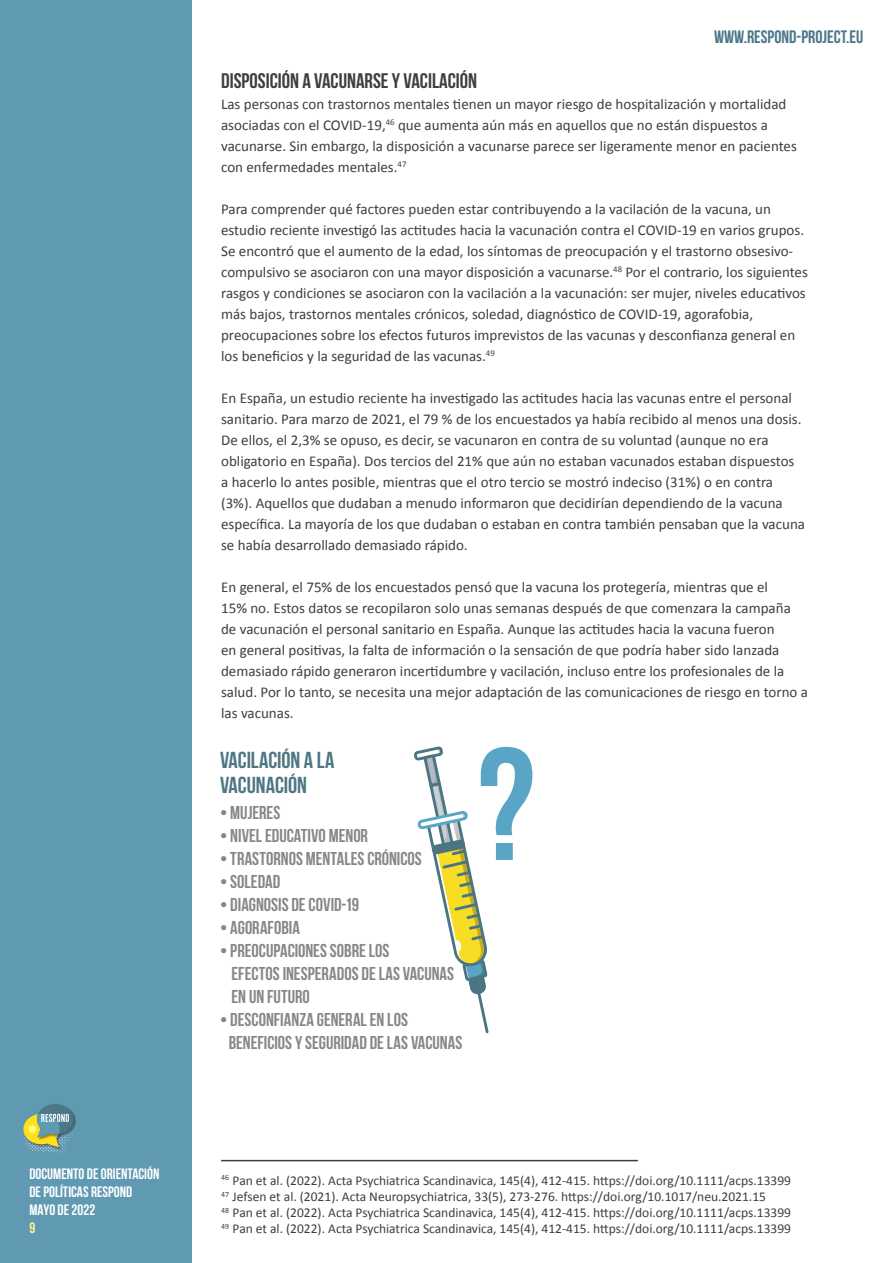
<style>
.page{position:relative;width:893px;height:1263px;background:#fff}
.page>*{position:absolute;margin:0;border:0;box-sizing:border-box;transform-origin:0 0}
.t1{font:700 159.75px "Bebas Neue";color:#58a5c5}
.t2{font:700 22.95px/24.3px "Bebas Neue";letter-spacing:-.005em;color:#4e7684}
.t3{font:700 21px "Bebas Neue";color:#3e3e3f}
.t4{font:700 18.6px/23.1px "Bebas Neue";color:#86878b}
.t5{font:18px "Bebas Neue";color:#4c7789}
.t6{font:15px/21px "Calibri";color:#3e3e3f}
.t7{font:700 15px/18px "Bebas Neue";color:#fff}
.t8{font:700 15px "Bebas Neue";color:#fff690}
.t9{font:13.5px "Calibri";color:#3e3e3f}
</style>
<div class="page">
<div style="left:0;top:0;width:191px;height:1263px;background:#5f99b2"></div>
<svg style="left:23px;top:1104px;width:53px;height:50px"></svg>
<hr style="left:221px;top:1160px;width:417px;height:1px;background:#3e3e3f">
<svg style="left:414px;top:746px;width:75px;height:287px"></svg>
<p class="t7" style="left:29px;top:1164px;width:132px">DOCUMENTO DE ORIENTACIÓN<br>DE POLÍTICAS RESPOND<br>MAYO DE 2022</p>
<p class="t8" style="left:29px;top:1219px;width:7px">9</p>
<p class="t5" style="left:714px;top:27px;width:151px">WWW.RESPOND-PROJECT.EU</p>
<p class="t3" style="left:221px;top:69px;width:257px">DISPOSICIÓN A VACUNARSE Y VACILACIÓN</p>
<p class="t6" style="left:221px;top:93px;width:577px">Las personas con trastornos mentales tienen un mayor riesgo de hospitalización y mortalidad asociadas con el COVID-19,<sup>46</sup> que aumenta aún más en aquellos que no están dispuestos a vacunarse. Sin embargo, la disposición a vacunarse parece ser ligeramente menor en pacientes con enfermedades mentales.<sup>47</sup></p>
<p class="t6" style="left:221px;top:198px;width:588px">Para comprender qué factores pueden estar contribuyendo a la vacilación de la vacuna, un estudio reciente investigó las actitudes hacia la vacunación contra el COVID-19 en varios grupos.<br>Se encontró que el aumento de la edad, los síntomas de preocupación y el trastorno obsesivo&shy;compulsivo se asociaron con una mayor disposición a vacunarse.<sup>48</sup> Por el contrario, los siguientes rasgos y condiciones se asociaron con la vacilación a la vacunación: ser mujer, niveles educativos más bajos, trastornos mentales crónicos, soledad, diagnóstico de COVID-19, agorafobia, preocupaciones sobre los efectos futuros imprevistos de las vacunas y desconfianza general en los beneficios y la seguridad de las vacunas.<sup>49</sup></p>
<p class="t6" style="left:221px;top:387px;width:585px">En España, un estudio reciente ha investigado las actitudes hacia las vacunas entre el personal sanitario. Para marzo de 2021, el 79 % de los encuestados ya había recibido al menos una dosis.<br>De ellos, el 2,3% se opuso, es decir, se vacunaron en contra de su voluntad (aunque no era obligatorio en España). Dos tercios del 21% que aún no estaban vacunados estaban dispuestos a hacerlo lo antes posible, mientras que el otro tercio se mostró indeciso (31%) o en contra (3%). Aquellos que dudaban a menudo informaron que decidirían dependiendo de la vacuna específica. La mayoría de los que dudaban o estaban en contra también pensaban que la vacuna se había desarrollado demasiado rápido.</p>
<p class="t6" style="left:221px;top:576px;width:588px">En general, el 75% de los encuestados pensó que la vacuna los protegería, mientras que el<br>15% no. Estos datos se recopilaron solo unas semanas después de que comenzara la campaña de vacunación el personal sanitario en España. Aunque las actitudes hacia la vacuna fueron<br>en general positivas, la falta de información o la sensación de que podría haber sido lanzada demasiado rápido generaron incertidumbre y vacilación, incluso entre los profesionales de la salud. Por lo tanto, se necesita una mejor adaptación de las comunicaciones de riesgo en torno a las vacunas.</p>
<p class="t2" style="left:220px;top:748px;width:116px">VACILACIÓN A LA<br>VACUNACIÓN</p>
<p class="t1" style="left:478px;top:717px;width:59px">?</p>
<p class="t4" style="left:220px;top:801px;width:62px">• MUJERES</p>
<p class="t4" style="left:220px;top:824px;width:149px">• NIVEL EDUCATIVO MENOR</p>
<p class="t4" style="left:220px;top:847px;width:203px">• TRASTORNOS MENTALES CRÓNICOS</p>
<p class="t4" style="left:220px;top:870px;width:62px">• SOLEDAD</p>
<p class="t4" style="left:220px;top:893px;width:141px">• DIAGNOSIS DE COVID-19</p>
<p class="t4" style="left:220px;top:916px;width:81px">• AGORAFOBIA</p>
<p class="t4" style="left:232px;top:939px;width:224px;text-indent:-11px">• PREOCUPACIONES SOBRE LOS<br>EFECTOS INESPERADOS DE LAS VACUNAS<br>EN UN FUTURO</p>
<p class="t4" style="left:229px;top:1008px;width:235px;text-indent:-9px">• DESCONFIANZA GENERAL EN LOS<br>BENEFICIOS Y SEGURIDAD DE LAS VACUNAS</p>
<p class="t9" style="left:221px;top:1172px;width:571px"><sup>46</sup> Pan et al. (2022). Acta Psychiatrica Scandinavica, 145(4), 412-415. https://doi.org/10.1111/acps.13399</p>
<p class="t9" style="left:221px;top:1188px;width:546px"><sup>47</sup> Jefsen et al. (2021). Acta Neuropsychiatrica, 33(5), 273-276. https://doi.org/10.1017/neu.2021.15</p>
<p class="t9" style="left:221px;top:1204px;width:571px"><sup>48</sup> Pan et al. (2022). Acta Psychiatrica Scandinavica, 145(4), 412-415. https://doi.org/10.1111/acps.13399</p>
<p class="t9" style="left:221px;top:1220px;width:571px"><sup>49</sup> Pan et al. (2022). Acta Psychiatrica Scandinavica, 145(4), 412-415. https://doi.org/10.1111/acps.13399</p>
</div>
